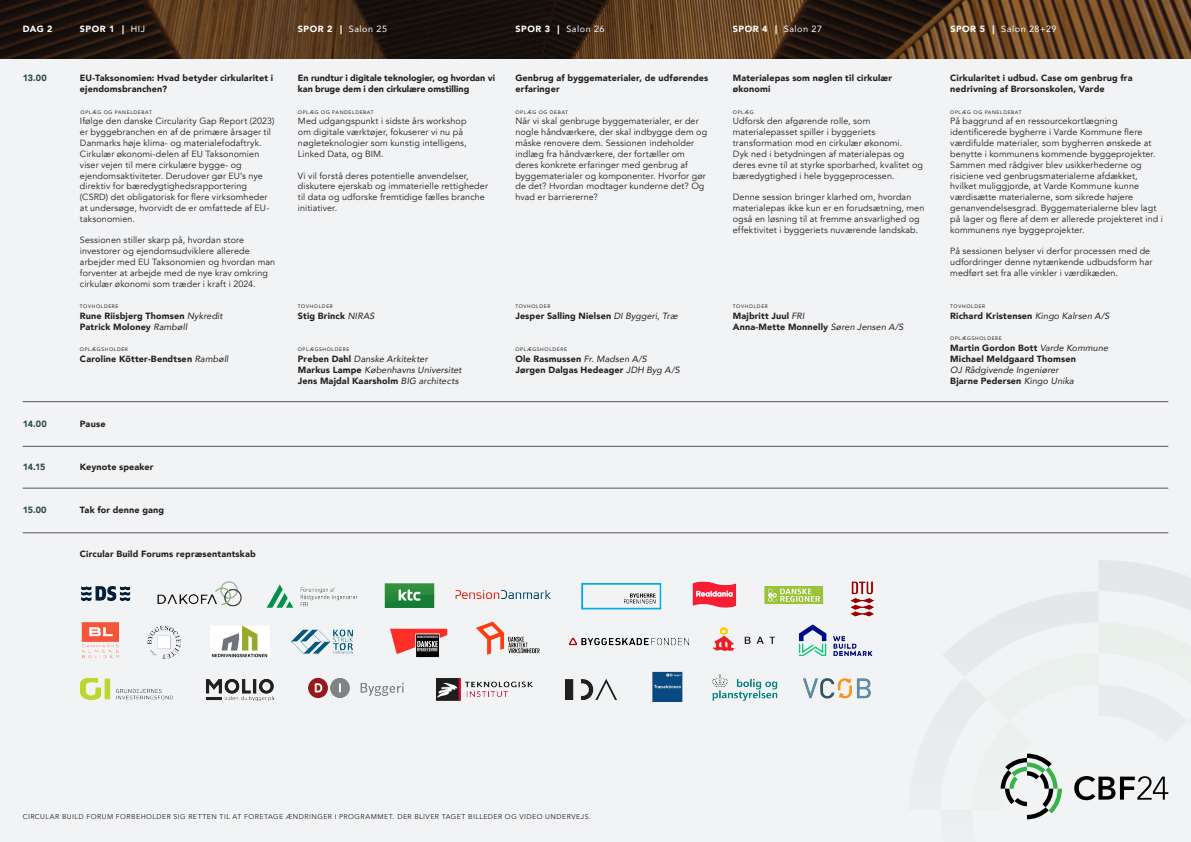
<style>
.page{position:relative;width:1191px;height:842px;background:#f2f3f4}
.page>*{position:absolute;margin:0;border:0;box-sizing:border-box;transform-origin:0 0}
.t1{font:9px/10.8px "Avenir";letter-spacing:.01em;color:#231f20}
.t2{font:900 9px/10.8px "Avenir";letter-spacing:.015em;color:#231f20}
.t3{font:italic 9px "Avenir";letter-spacing:.015em;color:#231f20}
.t4{font:900 9px/10.8px "Avenir";letter-spacing:-.005em;color:#231f20}
.t5{font:9px "Avenir";letter-spacing:.06em;color:#fff}
.t6{font:900 9px "Avenir";letter-spacing:-.03em;color:#2d4a45}
.t7{font:900 9px "Avenir";letter-spacing:.06em;color:#fff}
.t8{font:7px "Avenir";letter-spacing:.065em;color:#231f20}
.t9{font:5px "Avenir";letter-spacing:.13em;color:#231f20}
.s1{font-weight:400}
.s2{font-weight:900}
.s3{font-weight:400;font-style:italic}
.s4{font-weight:900;font-style:normal}
</style>
<div class="page">
<img style="left:79px;top:581px;width:795px;height:121px">
<img style="left:0;top:0;width:1191px;height:58px">
<svg style="left:1000px;top:754px;width:62px;height:65px"></svg>
<svg style="left:1074px;top:776px;width:94px;height:24px"></svg>
<hr style="left:23px;top:401px;width:1145px;height:1px;background:#231f20">
<hr style="left:23px;top:446px;width:1145px;height:1px;background:#231f20">
<hr style="left:23px;top:488px;width:1145px;height:1px;background:#231f20">
<hr style="left:23px;top:532px;width:1145px;height:1px;background:#231f20">
<p class="t7" style="left:23px;top:21px;width:31px">DAG 2</p>
<p class="t7" style="left:80px;top:21px;width:67px">SPOR 1 | <span class="s1">HIJ</span></p>
<p class="t5" style="left:298px;top:21px;width:91px"><span class="s2">SPOR 2 |</span> Salon 25</p>
<p class="t5" style="left:515px;top:21px;width:91px"><span class="s2">SPOR 3 |</span> Salon 26</p>
<p class="t5" style="left:733px;top:21px;width:91px"><span class="s2">SPOR 4 |</span> Salon 27</p>
<p class="t5" style="left:950px;top:21px;width:108px"><span class="s2">SPOR 5 |</span> Salon 28+29</p>
<p class="t6" style="left:23px;top:70px;width:25px">13.00</p>
<p class="t2" style="left:515px;top:73px;width:194px">Genbrug af byggematerialer, de udførendes erfaringer</p>
<p class="t1" style="left:515px;top:116px;width:193px">Når vi skal genbruge byggematerialer, er der nogle håndværkere, der skal indbygge dem og måske renovere dem. Sessionen indeholder indlæg fra håndværkere, der fortæller om deres konkrete erfaringer med genbrug af byggematerialer og komponenter. Hvorfor gør de det? Hvordan modtager kunderne det? Og hvad er barriererne?</p>
<p class="t2" style="left:950px;top:73px;width:184px">Cirkularitet i udbud. Case om genbrug fra</p>
<p class="t2" style="left:950px;top:83px;width:156px">nedrivning af Brorsonskolen, Varde</p>
<p class="t1" style="left:950px;top:116px;width:214px">På baggrund af en ressourcekortlægning identificerede bygherre i Varde Kommune flere værdifulde materialer, som bygherren ønskede at benytte i kommunens kommende byggeprojekter.<br>Sammen med rådgiver blev usikkerhederne og risiciene ved genbrugsmaterialerne afdækket, hvilket muliggjorde, at Varde Kommune kunne værdisætte materialerne, som sikrede højere genanvendelsesgrad. Byggematerialerne blev lagt på lager og flere af dem er allerede projekteret ind i kommunens nye byggeprojekter.</p>
<p class="t1" style="left:950px;top:246px;width:204px">På sessionen belyser vi derfor processen med de udfordringer denne nytænkende udbudsform har medført set fra alle vinkler i værdikæden.</p>
<p class="t2" style="left:950px;top:310px;width:161px">Richard Kristensen <span class="s3">Kingo Kalrsen A/S</span></p>
<p class="t2" style="left:950px;top:343px;width:159px">Martin Gordon Bott <span class="s3">Varde Kommune</span></p>
<p class="t2" style="left:950px;top:353px;width:127px">Michael Meldgaard Thomsen</p>
<p class="t3" style="left:950px;top:364px;width:110px">OJ Rådgivende Ingeniører</p>
<p class="t2" style="left:950px;top:375px;width:125px">Bjarne Pedersen <span class="s3">Kingo Unika</span></p>
<p class="t2" style="left:80px;top:73px;width:195px">EU-Taksonomien: Hvad betyder cirkularitet i ejendomsbranchen?</p>
<p class="t1" style="left:80px;top:116px;width:196px">Ifølge den danske Circularity Gap Report (2023) er byggebranchen en af de primære årsager til Danmarks høje klima- og materialefodaftryk.<br>Cirkulær økonomi-delen af EU Taksonomien viser vejen til mere cirkulære bygge- og ejendomsaktiviteter. Derudover gør EU’s nye direktiv for bæredygtighedsrapportering (CSRD) det obligatorisk for flere virksomheder at undersøge, hvorvidt de er omfattede af EU&shy;taksonomien.</p>
<p class="t1" style="left:80px;top:235px;width:197px">Sessionen stiller skarp på, hvordan store investorer og ejendomsudviklere allerede arbejder med EU Taksonomien og hvordan man forventer at arbejde med de nye krav omkring cirkulær økonomi som træder i kraft i 2024.</p>
<p class="t2" style="left:80px;top:310px;width:144px">Rune Riisbjerg Thomsen <span class="s3">Nykredit</span></p>
<p class="t2" style="left:80px;top:321px;width:109px">Patrick Moloney <span class="s3">Rambøll</span></p>
<p class="t2" style="left:80px;top:353px;width:150px">Caroline Kötter-Bendtsen <span class="s3">Rambøll</span></p>
<p class="t4" style="left:298px;top:73px;width:199px">En rundtur i digitale teknologier, og hvordan vi kan bruge dem i den cirkulære omstilling</p>
<p class="t1" style="left:298px;top:116px;width:170px">Med udgangspunkt i sidste års workshop om digitale værktøjer, fokuserer vi nu på nøgleteknologier som kunstig intelligens, Linked Data, og BIM.</p>
<p class="t1" style="left:298px;top:170px;width:192px">Vi vil forstå deres potentielle anvendelser, diskutere ejerskab og immaterielle rettigheder til data og udforske fremtidige fælles branche initiativer.</p>
<p class="t2" style="left:733px;top:73px;width:161px">Materialepas som nøglen til cirkulær</p>
<p class="t2" style="left:733px;top:83px;width:39px">økonomi</p>
<p class="t1" style="left:733px;top:116px;width:192px">Udforsk den afgørende rolle, som materialepasset spiller i byggeriets transformation mod en cirkulær økonomi.<br>Dyk ned i betydningen af materialepas og deres evne til at styrke sporbarhed, kvalitet og bæredygtighed i hele byggeprocessen.</p>
<p class="t1" style="left:733px;top:192px;width:193px">Denne session bringer klarhed om, hvordan materialepas ikke kun er en forudsætning, men også en løsning til at fremme ansvarlighed og effektivitet i byggeriets nuværende landskab.</p>
<p class="t9" style="left:81px;top:108px;width:73px">OPLÆG OG PANELDEBAT</p>
<p class="t9" style="left:298px;top:108px;width:77px">OPLÆG OG PANDELDEBAT</p>
<p class="t9" style="left:515px;top:108px;width:54px">OPLÆG OG DEBAT</p>
<p class="t9" style="left:733px;top:108px;width:22px">OPLÆG</p>
<p class="t9" style="left:950px;top:108px;width:73px">OPLÆG OG PANELDEBAT</p>
<p class="t9" style="left:80px;top:302px;width:40px">TOVHOLDERE</p>
<p class="t9" style="left:298px;top:302px;width:37px">TOVHOLDER</p>
<p class="t9" style="left:515px;top:302px;width:37px">TOVHOLDER</p>
<p class="t9" style="left:733px;top:302px;width:37px">TOVHOLDER</p>
<p class="t9" style="left:950px;top:302px;width:37px">TOVHOLDER</p>
<p class="t9" style="left:950px;top:335px;width:53px">OPLÆGSHOLDERE</p>
<p class="t9" style="left:80px;top:345px;width:50px">OPLÆGSHOLDER</p>
<p class="t9" style="left:298px;top:345px;width:53px">OPLÆGSHOLDERE</p>
<p class="t9" style="left:515px;top:345px;width:53px">OPLÆGSHOLDERE</p>
<p class="t2" style="left:298px;top:310px;width:78px">Stig Brinck <span class="s3">NIRAS</span></p>
<p class="t3" style="left:298px;top:353px;width:131px"><span class="s4">Preben Dahl</span> Danske Arkitekter</p>
<p class="t3" style="left:298px;top:364px;width:165px"><span class="s4">Markus Lampe</span> Københavns Universitet</p>
<p class="t2" style="left:298px;top:375px;width:162px">Jens Majdal Kaarsholm <span class="s3">BIG architects</span></p>
<p class="t2" style="left:515px;top:310px;width:164px">Jesper Salling Nielsen <span class="s3">DI Byggeri, Træ</span></p>
<p class="t2" style="left:515px;top:353px;width:133px">Ole Rasmussen <span class="s3">Fr. Madsen A/S</span></p>
<p class="t2" style="left:515px;top:364px;width:166px">Jørgen Dalgas Hedeager <span class="s3">JDH Byg A/S</span></p>
<p class="t2" style="left:733px;top:310px;width:73px">Majbritt Juul <span class="s3">FRI</span></p>
<p class="t2" style="left:733px;top:321px;width:172px">Anna-Mette Monnelly <span class="s3">Søren Jensen A/S</span></p>
<p class="t6" style="left:23px;top:416px;width:26px">14.00</p>
<p class="t6" style="left:23px;top:459px;width:24px">14.15</p>
<p class="t6" style="left:23px;top:502px;width:25px">15.00</p>
<p class="t2" style="left:80px;top:418px;width:27px">Pause</p>
<p class="t2" style="left:80px;top:461px;width:75px">Keynote speaker</p>
<p class="t2" style="left:80px;top:505px;width:86px">Tak for denne gang</p>
<p class="t2" style="left:80px;top:548px;width:177px">Circular Build Forums repræsentantskab</p>
<p class="t8" style="left:23px;top:812px;width:570px">CIRCULAR BUILD FORUM FORBEHOLDER SIG RETTEN TIL AT FORETAGE ÆNDRINGER I PROGRAMMET. DER BLIVER TAGET BILLEDER OG VIDEO UNDERVEJS.</p>
</div>
